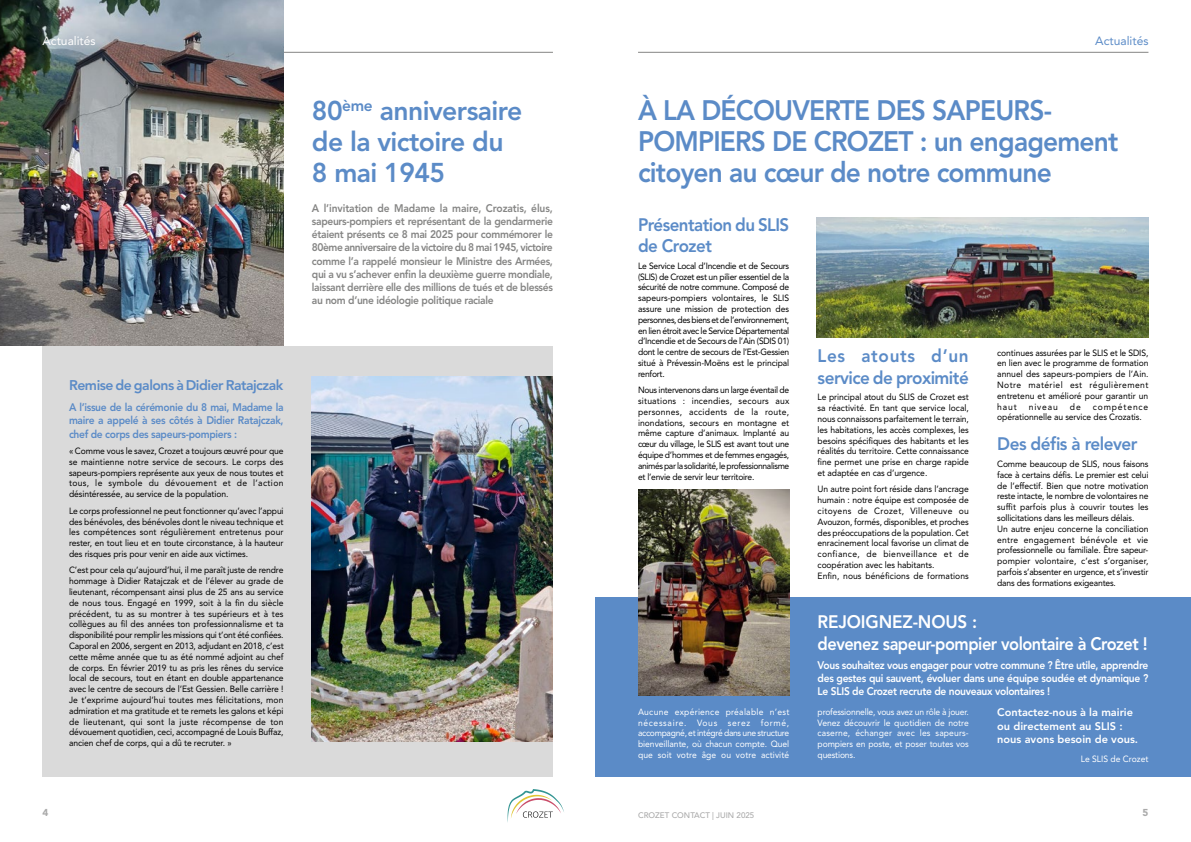
<style>
.page{position:relative;width:1191px;height:842px;background:#fff}
.page>*{position:absolute;margin:0;border:0;box-sizing:border-box;transform-origin:0 0}
.t1{font:800 28px/31px "Avenir LT Std";letter-spacing:-.03em;color:#5b8bc7;scale:.94 1}
.t2{font:800 27px/31px "Avenir LT Std";letter-spacing:-.02em;color:#5b8bc7}
.t3{font:800 18px/21.6px "Avenir LT Std";letter-spacing:-.03em;color:#fff;scale:.95 1}
.t4{font:800 18px/21.6px "Avenir LT Std";letter-spacing:-.03em;color:#5b8bc7;scale:.95 1}
.t5{font:800 18px/21.6px "Avenir LT Std";letter-spacing:-.03em;color:#5b8bc7;scale:.94 1}
.t6{font:800 14px "Avenir LT Std";letter-spacing:-.035em;color:#5b8bc7}
.t7{font:12px "Avenir LT Std";color:#5b8bc7}
.t8{font:12px "Avenir LT Std";color:#fff}
.t9{font:800 11px/13.2px "Avenir LT Std";letter-spacing:-.03em;color:#858584;text-align:justify;scale:.93 1}
.t10{font:800 11px/13.2px "Avenir LT Std";color:#fff;text-align:justify;scale:.93 1}
.t11{font:800 11px/13.2px "Avenir LT Std";letter-spacing:-.03em;color:#5b8bc7;text-align:justify;scale:.93 1}
.t12{font:800 11px/13.2px "Avenir LT Std";color:#fff}
.t13{font:900 10px "Avenir LT Std";color:#aaa}
.t14{font:9px/10.8px "Avenir LT Std";letter-spacing:-.01em;color:#000;text-align:justify;scale:.95 1}
.t15{font:9px/10.8px "Avenir LT Std";letter-spacing:-.005em;color:#fff;text-align:justify;scale:.95 1}
.t16{font:500 8px "Avenir LT Std";color:#aaa}
</style>
<div class="page">
<svg style="left:507px;top:789px;width:57px;height:33px"></svg>
<hr style="left:638px;top:52px;width:510px;height:1px;background:#858584">
<hr style="left:43px;top:52px;width:510px;height:1px;background:#858584">
<div style="left:43px;top:346px;width:510px;height:431px;background:#dadada"></div>
<div style="left:595px;top:597px;width:596px;height:180px;background:#5b8bc7"></div>
<img style="left:0;top:0;width:283px;height:346px">
<img style="left:312px;top:376px;width:241px;height:365px">
<img style="left:638px;top:489px;width:151px;height:206px">
<img style="left:816px;top:217px;width:332px;height:120px">
<h3 class="t8" style="left:43px;top:33px;width:55px">Actualités</h3>
<h2 class="t2" style="left:312px;top:95px;width:212px">80<sup>ème</sup> anniversaire de la victoire du<br>8 mai 1945</h2>
<p class="t9" style="left:312px;top:201px;width:261px">A l’invitation de Madame la maire, Crozatis, élus, sapeurs-pompiers et représentant de la gendarmerie étaient présents ce 8 mai 2025 pour commémorer le 80ème anniversaire de la victoire du 8 mai 1945, victoire comme l’a rappelé monsieur le Ministre des Armées, qui a vu s’achever enfin la deuxième guerre mondiale, laissant derrière elle des millions de tués et de blessés au nom d’une idéologie politique raciale</p>
<h3 class="t6" style="left:69px;top:376px;width:216px">Remise de galons à Didier Ratajczak</h3>
<p class="t11" style="left:69px;top:401px;width:232px">A l’issue de la cérémonie du 8 mai, Madame la maire a appelé à ses côtés à Didier Ratajczak, chef de corps des sapeurs-pompiers :</p>
<p class="t14" style="left:69px;top:446px;width:227px">« Comme vous le savez, Crozet a toujours œuvré pour que se maintienne notre service de secours. Le corps des sapeurs-pompiers représente aux yeux de nous toutes et tous, le symbole du dévouement et de l’action désintéressée, au service de la population.</p>
<p class="t14" style="left:69px;top:505px;width:227px">Le corps professionnel ne peut fonctionner qu’avec l’appui des bénévoles, des bénévoles dont le niveau technique et les compétences sont régulièrement entretenus pour rester, en tout lieu et en toute circonstance, à la hauteur des risques pris pour venir en aide aux victimes.</p>
<p class="t14" style="left:69px;top:565px;width:227px">C’est pour cela qu’aujourd’hui, il me paraît juste de rendre hommage à Didier Ratajczak et de l’élever au grade de lieutenant, récompensant ainsi plus de 25 ans au service de nous tous. Engagé en 1999, soit à la fin du siècle précédent, tu as su montrer à tes supérieurs et à tes collègues au fil des années ton professionnalisme et ta disponibilité pour remplir les missions qui t’ont été confiées.<br>Caporal en 2006, sergent en 2013, adjudant en 2018, c’est cette même année que tu as été nommé adjoint au chef de corps. En février 2019 tu as pris les rênes du service local de secours, tout en étant en double appartenance avec le centre de secours de l’Est Gessien. Belle carrière !<br>Je t’exprime aujourd’hui toutes mes félicitations, mon admiration et ma gratitude et te remets les galons et képi de lieutenant, qui sont la juste récompense de ton dévouement quotidien, ceci, accompagné de Louis Buffaz, ancien chef de corps, qui a dû te recruter. »</p>
<h3 class="t7" style="left:1095px;top:33px;width:55px">Actualités</h3>
<h1 class="t1" style="left:638px;top:95px;width:512px">À LA DÉCOUVERTE DES SAPEURS-<br>POMPIERS DE CROZET : un engagement citoyen au cœur de notre commune</h1>
<h3 class="t5" style="left:638px;top:214px;width:162px">Présentation du SLIS de Crozet</h3>
<p class="t14" style="left:638px;top:260px;width:161px">Le Service Local d’Incendie et de Secours (SLIS) de Crozet est un pilier essentiel de la sécurité de notre commune. Composé de sapeurs-pompiers volontaires, le SLIS assure une mission de protection des personnes, des biens et de l’environnement, en lien étroit avec le Service Départemental d’Incendie et de Secours de l’Ain (SDIS 01) dont le centre de secours de l’Est-Gessien situé à Prévessin-Moëns est le principal renfort.</p>
<p class="t14" style="left:638px;top:385px;width:161px">Nous intervenons dans un large éventail de situations : incendies, secours aux personnes, accidents de la route, inondations, secours en montagne et même capture d’animaux. Implanté au cœur du village, le SLIS est avant tout une équipe d’hommes et de femmes engagés, animés par la solidarité, le professionnalisme et l’envie de servir leur territoire.</p>
<p class="t14" style="left:997px;top:347px;width:161px">continues assurées par le SLIS et le SDIS, en lien avec le programme de formation annuel des sapeurs-pompiers de l’Ain.<br>Notre matériel est régulièrement entretenu et amélioré pour garantir un haut</p>
<h3 class="t4" style="left:817px;top:345px;width:161px">Les atouts d’un service de proximité</h3>
<p class="t14" style="left:817px;top:392px;width:161px">Le principal atout du SLIS de Crozet est sa réactivité. En tant que service local, nous connaissons parfaitement le terrain, les habitations, les accès complexes, les besoins spécifiques des habitants et les réalités du territoire. Cette connaissance fine permet une prise en charge rapide et adaptée en cas d’urgence.</p>
<p class="t14" style="left:817px;top:484px;width:161px;text-align:left">Un autre point fort réside dans l’ancrage humain : notre équipe est composée de citoyens de Crozet, Villeneuve ou Avouzon, formés, disponibles, et proches des préoccupations de la population. Cet enracinement local favorise un climat de confiance, de bienveillance et de coopération avec les habitants.<br>Enfin, nous bénéficions de formations</p>
<p class="t14" style="left:1028px;top:401px;width:32px">niveau</p>
<p class="t14" style="left:1070px;top:401px;width:13px">de</p>
<p class="t14" style="left:997px;top:401px;width:161px;text-indent:95px">compétence opérationnelle au service des Crozatis.</p>
<h3 class="t4" style="left:997px;top:433px;width:149px">Des défis à relever</h3>
<p class="t14" style="left:997px;top:458px;width:161px;text-align:left">Comme beaucoup de SLIS, nous faisons face à certains défis. Le premier est celui de l’effectif. Bien que notre motivation reste intacte, le nombre de volontaires ne suffit parfois plus à couvrir toutes les sollicitations dans les meilleurs délais.<br>Un autre enjeu concerne la conciliation entre engagement bénévole et vie professionnelle ou familiale. Être sapeur&shy;pompier volontaire, c’est s’organiser, parfois s’absenter en urgence, et s’investir dans des formations exigeantes.</p>
<h3 class="t3" style="left:817px;top:611px;width:349px">REJOIGNEZ-NOUS :<br>devenez sapeur-pompier volontaire à Crozet !</h3>
<p class="t10" style="left:817px;top:658px;width:357px">Vous souhaitez vous engager pour votre commune ? Être utile, apprendre des gestes qui sauvent, évoluer dans une équipe soudée et dynamique ?<br>Le SLIS de Crozet recrute de nouveaux volontaires !</p>
<p class="t15" style="left:638px;top:706px;width:161px">Aucune expérience préalable n’est nécessaire. Vous serez formé, accompagné, et intégré dans une structure bienveillante, où chacun compte. Quel que soit votre âge ou votre activité</p>
<p class="t15" style="left:817px;top:706px;width:161px">professionnelle, vous avez un rôle à jouer.<br>Venez découvrir le quotidien de notre caserne, échanger avec les sapeurs&shy;pompiers en poste, et poser toutes vos questions.</p>
<p class="t12" style="left:997px;top:706px;width:142px">Contactez-nous à la mairie ou directement au SLIS : nous avons besoin de vous.</p>
<p class="t15" style="left:1080px;top:754px;width:73px">Le SLIS de Crozet</p>
<p class="t13" style="left:43px;top:806px;width:7px">4</p>
<p class="t16" style="left:638px;top:810px;width:118px">CROZET CONTACT | JUIN 2025</p>
<p class="t13" style="left:1142px;top:806px;width:7px">5</p>
</div>
